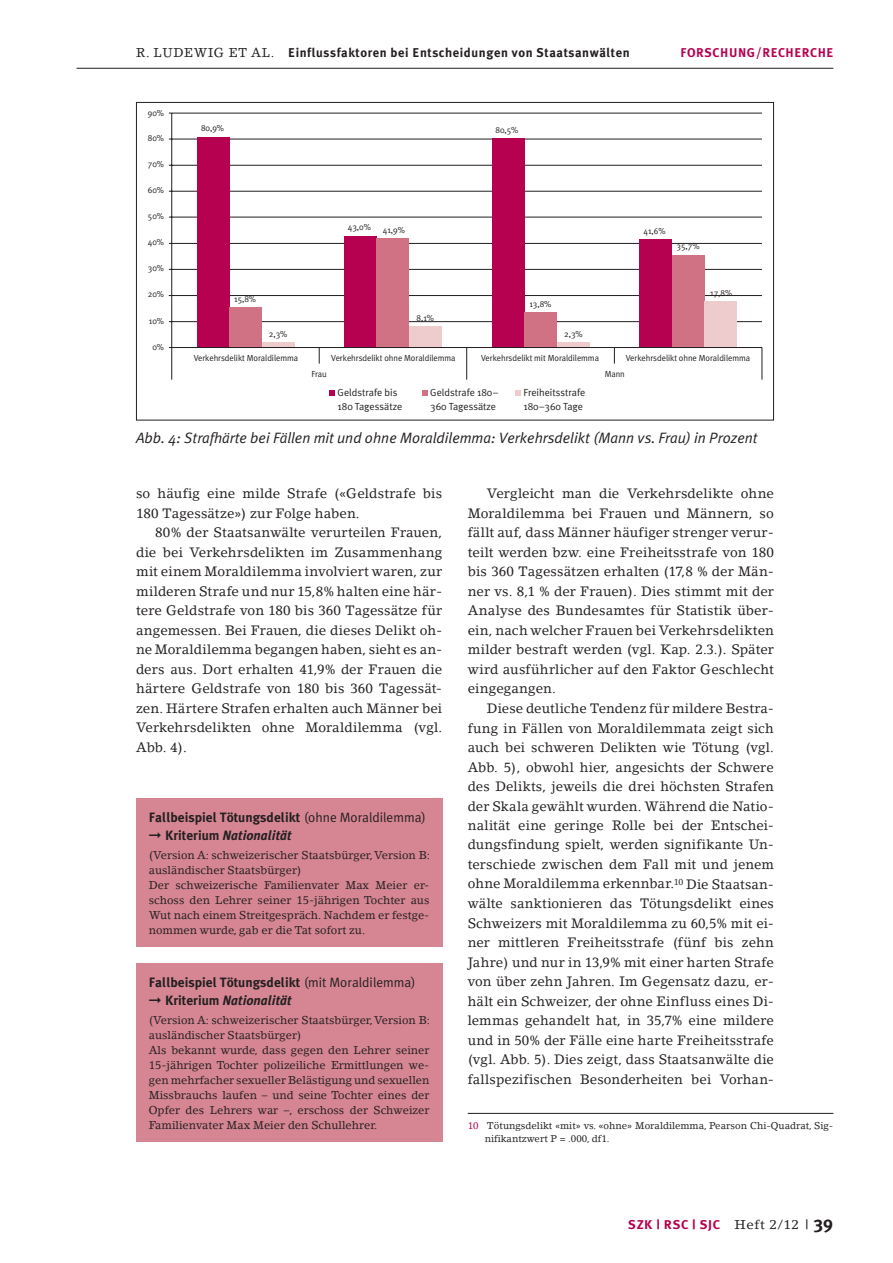
<style>
.page{position:relative;width:893px;height:1263px;background:#fff}
.page>*{position:absolute;margin:0;border:0;box-sizing:border-box;transform-origin:0 0}
.t1{font:italic 15px "Meta Plus Normal";color:#231f20}
.t2{font:13.5px/19.5px "Lino Letter";letter-spacing:.005em;color:#231f20;text-align:justify}
.t3{font:700 13.5px/18px "Meta Plus";color:#231f20}
.t4{font:700 12.75px "Meta Plus";letter-spacing:.045em;color:#231f20}
.t5{font:700 12.75px "Meta Plus";letter-spacing:.045em;color:#b60150;scale:1.05 1}
.t6{font:700 12.75px "Meta Plus";letter-spacing:.045em;color:#b60150}
.t7{font:11.25px/15px "Lino Letter";color:#231f20}
.t8{font:10.35px/13.5px "Meta Plus Normal";color:#231f20}
.t9{font:9.75px/13.5px "Lino Letter";color:#231f20}
.t10{font:8.85px "Meta Plus Normal";letter-spacing:-.005em;color:#231f20}
.s1{font-family:"Lino Letter";font-weight:400}
.s2{font-family:"Meta Plus Normal";font-weight:400}
.s3{font-style:italic}
.s4{color:#b60150}
.s5{font-family:"Lino Letter";font-weight:400;color:#231f20}
.s6{font-weight:400;color:#231f20}
.s7{font-size:18px;color:#231f20}
</style>
<div class="page">
<hr style="left:77px;top:68px;width:756px;height:1px;background:#231f20">
<hr style="left:169px;top:113px;width:593px;height:1px;background:#231f20">
<hr style="left:169px;top:139px;width:593px;height:1px;background:#231f20">
<hr style="left:169px;top:165px;width:593px;height:1px;background:#231f20">
<hr style="left:169px;top:191px;width:593px;height:1px;background:#231f20">
<hr style="left:169px;top:217px;width:593px;height:1px;background:#231f20">
<hr style="left:169px;top:243px;width:593px;height:1px;background:#231f20">
<hr style="left:169px;top:269px;width:593px;height:1px;background:#231f20">
<hr style="left:169px;top:295px;width:593px;height:1px;background:#231f20">
<hr style="left:169px;top:321px;width:593px;height:1px;background:#231f20">
<hr style="left:171px;top:113px;width:1px;height:267px;background:#231f20">
<svg style="left:319px;top:348px;width:1px;height:16px"></svg>
<svg style="left:614px;top:348px;width:1px;height:16px"></svg>
<hr style="left:466px;top:347px;width:1px;height:33px;background:#231f20">
<hr style="left:762px;top:347px;width:1px;height:33px;background:#231f20">
<div style="left:197px;top:137px;width:32px;height:210px;background:#b60150"></div>
<div style="left:229px;top:307px;width:33px;height:40px;background:#d17284"></div>
<div style="left:262px;top:342px;width:32px;height:5px;background:#eecbcd"></div>
<div style="left:344px;top:236px;width:33px;height:111px;background:#b60150"></div>
<div style="left:377px;top:238px;width:32px;height:109px;background:#d17284"></div>
<div style="left:409px;top:326px;width:33px;height:21px;background:#eecbcd"></div>
<div style="left:492px;top:138px;width:32px;height:209px;background:#b60150"></div>
<div style="left:524px;top:312px;width:33px;height:35px;background:#d17284"></div>
<div style="left:557px;top:342px;width:32px;height:5px;background:#eecbcd"></div>
<div style="left:639px;top:239px;width:33px;height:108px;background:#b60150"></div>
<div style="left:672px;top:255px;width:32px;height:92px;background:#d17284"></div>
<div style="left:704px;top:301px;width:33px;height:46px;background:#eecbcd"></div>
<hr style="left:169px;top:347px;width:593px;height:1px;background:#231f20">
<svg style="left:329px;top:390px;width:6px;height:6px"></svg>
<svg style="left:422px;top:390px;width:5px;height:6px"></svg>
<svg style="left:515px;top:390px;width:6px;height:6px"></svg>
<div style="left:136px;top:798px;width:306px;height:149px;background:#d68693"></div>
<div style="left:136px;top:963px;width:306px;height:179px;background:#d68693"></div>
<hr style="left:468px;top:1113px;width:365px;height:1px;background:#231f20">
<p class="t4" style="left:136px;top:45px;width:495px"><span class="s1">R. Ludewig et al .</span> Einflussfaktoren bei Entscheidungen von Staatsanwälten</p>
<p class="t6" style="left:680px;top:45px;width:153px">Forschung/recherche</p>
<p class="t10" style="left:148px;top:107px;width:18px">90%</p>
<p class="t10" style="left:148px;top:133px;width:18px">80%</p>
<p class="t10" style="left:148px;top:159px;width:18px">70%</p>
<p class="t10" style="left:148px;top:185px;width:18px">60%</p>
<p class="t10" style="left:148px;top:211px;width:18px">50%</p>
<p class="t10" style="left:148px;top:237px;width:18px">40%</p>
<p class="t10" style="left:148px;top:263px;width:18px">30%</p>
<p class="t10" style="left:148px;top:289px;width:18px">20%</p>
<p class="t10" style="left:149px;top:315px;width:17px">10%</p>
<p class="t10" style="left:152px;top:341px;width:13px">0%</p>
<p class="t10" style="left:201px;top:123px;width:24px">80,9%</p>
<p class="t10" style="left:495px;top:124px;width:24px">80,5%</p>
<p class="t10" style="left:348px;top:222px;width:24px">43,0%</p>
<p class="t10" style="left:383px;top:224px;width:23px">41,9%</p>
<p class="t10" style="left:234px;top:293px;width:23px">15,8%</p>
<p class="t10" style="left:417px;top:313px;width:19px">8,1%</p>
<p class="t10" style="left:529px;top:298px;width:23px">13,8%</p>
<p class="t10" style="left:269px;top:328px;width:20px">2,3%</p>
<p class="t10" style="left:564px;top:328px;width:20px">2,3%</p>
<p class="t10" style="left:644px;top:226px;width:23px">41,6%</p>
<p class="t10" style="left:676px;top:241px;width:24px">35,7%</p>
<p class="t10" style="left:710px;top:287px;width:23px">17,8%</p>
<p class="t10" style="left:194px;top:353px;width:106px">Verkehrsdelikt Moraldilemma</p>
<p class="t10" style="left:331px;top:353px;width:126px">Verkehrsdelikt ohne Moraldilemma</p>
<p class="t10" style="left:481px;top:353px;width:119px">Verkehrsdelikt mit Moraldilemma</p>
<p class="t10" style="left:626px;top:353px;width:126px">Verkehrsdelikt ohne Moraldilemma</p>
<p class="t10" style="left:311px;top:369px;width:17px">Frau</p>
<p class="t8" style="left:338px;top:386px;width:66px">Geldstrafe bis<br>180 Tagessätze</p>
<p class="t8" style="left:430px;top:386px;width:69px">Geldstrafe 180–<br>360 Tagessätze</p>
<p class="t8" style="left:524px;top:386px;width:63px">Freiheitsstrafe<br>180–360 Tage</p>
<p class="t10" style="left:605px;top:369px;width:22px">Mann</p>
<p class="t1" style="left:136px;top:430px;width:623px">Abb. 4: Strafhärte bei Fällen mit und ohne Moraldilemma: Verkehrsdelikt (Mann vs. Frau) in Prozent</p>
<p class="t2" style="left:136px;top:484px;width:308px">so häufig eine milde Strafe («Geldstrafe bis<br>180 Tagessätze») zur Folge haben.</p>
<p class="t2" style="left:136px;top:523px;width:308px;text-indent:19px">80% der Staatsanwälte verurteilen Frauen, die bei Verkehrsdelikten im Zusammenhang mit einem Moraldilemma involviert waren, zur milderen Strafe und nur 15,8% halten eine här&shy;tere Geldstrafe von 180 bis 360 Tagessätze für angemessen. Bei Frauen, die dieses Delikt oh&shy;ne Moraldilemma begangen haben, sieht es an&shy;ders aus. Dort erhalten 41,9% der Frauen die härtere Geldstrafe von 180 bis 360 Tagessät&shy;zen. Härtere Strafen erhalten auch Männer bei Verkehrsdelikten ohne Moraldilemma (vgl.<br>Abb. 4).</p>
<p class="t3" style="left:149px;top:808px;width:279px">Fallbeispiel Tötungsdelikt <span class="s2">(ohne Moraldilemma) </span>➞ Kriterium <span class="s3">Nationalität</span></p>
<p class="t7" style="left:149px;top:848px;width:283px">(Version A: schweizerischer Staatsbürger, Version B: ausländischer Staatsbürger)<br>Der schweizerische Familienvater Max Meier er&shy;schoss den Lehrer seiner 15-jährigen Tochter aus Wut nach einem Streitgespräch. Nachdem er festge&shy;nommen wurde, gab er die Tat sofort zu.</p>
<p class="t3" style="left:149px;top:973px;width:268px">Fallbeispiel Tötungsdelikt <span class="s2">(mit Moraldilemma) </span>➞ Kriterium <span class="s3">Nationalität</span></p>
<p class="t7" style="left:149px;top:1013px;width:283px">(Version A: schweizerischer Staatsbürger, Version B: ausländischer Staatsbürger)<br>Als bekannt wurde, dass gegen den Lehrer seiner 15-jährigen Tochter polizeiliche Ermittlungen we&shy;gen mehrfacher sexueller Belästigung und sexuellen Missbrauchs laufen – und seine Tochter eines der Opfer des Lehrers war –, erschoss der Schweizer Familienvater Max Meier den Schullehrer.</p>
<p class="t2" style="left:468px;top:484px;width:308px;text-indent:19px">Vergleicht man die Verkehrsdelikte ohne Moraldilemma bei Frauen und Männern, so fällt auf, dass Männer häufiger strenger verur&shy;teilt werden bzw. eine Freiheitsstrafe von 180 bis 360 Tagessätzen erhalten (17,8 % der Män&shy;ner vs. 8,1 % der Frauen). Dies stimmt mit der Analyse des Bundesamtes für Statistik über&shy;ein, nach welcher Frauen bei Verkehrsdelikten milder bestraft werden (vgl. Kap. 2.3.). Später wird ausführlicher auf den Faktor Geschlecht eingegangen.</p>
<p class="t2" style="left:468px;top:698px;width:308px;text-indent:19px">Diese deutliche Tendenz für mildere Bestra&shy;fung in Fällen von Moraldilemmata zeigt sich auch bei schweren Delikten wie Tötung (vgl.<br>Abb. 5), obwohl hier, angesichts der Schwere des Delikts, jeweils die drei höchsten Strafen der Skala gewählt wurden. Während die Natio&shy;nalität eine geringe Rolle bei der Entschei&shy;dungsfindung spielt, werden signifikante Un&shy;terschiede zwischen dem Fall mit und jenem ohne Moraldilemma erkennbar.<sup>10</sup> Die Staatsan&shy;wälte sanktionieren das Tötungsdelikt eines Schweizers mit Moraldilemma zu 60,5% mit ei&shy;ner mittleren Freiheitsstrafe (fünf bis zehn Jahre) und nur in 13,9% mit einer harten Strafe von über zehn Jahren. Im Gegensatz dazu, er&shy;hält ein Schweizer, der ohne Einfluss eines Di&shy;lemmas gehandelt hat, in 35,7% eine mildere und in 50% der Fälle eine harte Freiheitsstrafe (vgl. Abb. 5). Dies zeigt, dass Staatsanwälte die fallspezifischen Besonderheiten bei Vorhan-</p>
<p class="t9" style="left:485px;top:1118px;width:348px;text-indent:-17px"><span class="s4">10</span> Tötungsdelikt «mit» vs. «ohne» Moraldilemma, Pearson Chi-Quadrat, Sig&shy;nifikantzwert P = .000, df1.</p>
<p class="t5" style="left:628px;top:1217px;width:197px">SZK | RSC | SJC <span class="s5">Heft 2/12</span> <span class="s6">|</span> <span class="s7">39</span></p>
</div>
